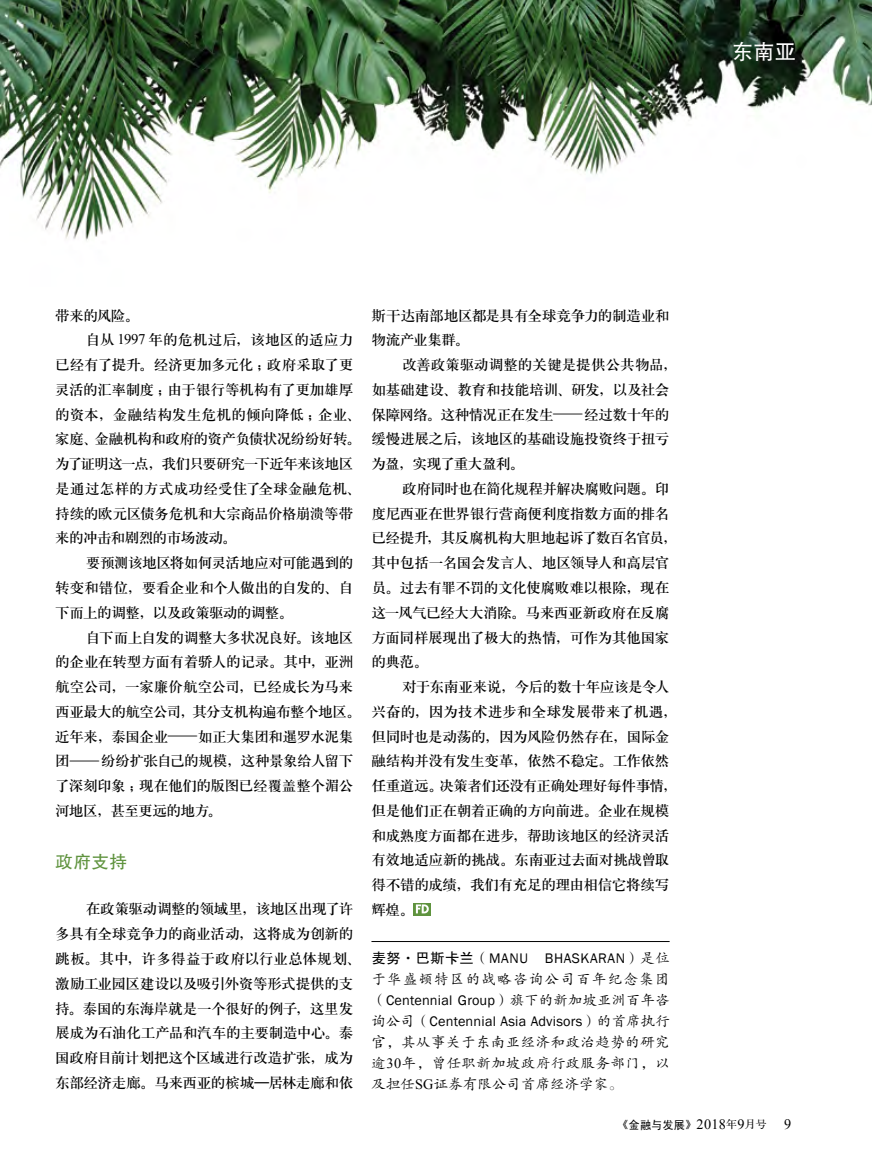
<style>
.page{position:relative;width:872px;height:1170px;background:#fff}
.page>*{position:absolute;margin:0;border:0;box-sizing:border-box;transform-origin:0 0}
.t1{font:21px "FZHTK GBK1 0";color:#fff}
.t2{font:17.7px "FZHTK GBK1 0";color:#5f933e}
.t3{font:14.7px/24.8px "H Ya 3 gj";letter-spacing:-.035em;color:#000}
.t4{font:14.7px "H Ya 3 gj";color:#000}
.t5{font:14.7px "H Ya 3 gj";letter-spacing:-.07em;color:#000}
.t6{font:14.7px "H Ya 3 gj";letter-spacing:.01em;color:#000}
.t7{font:14.7px "H Ya 3 gj";letter-spacing:-.055em;color:#000}
.t8{font:14.25px/21px "Franklin Gothic";letter-spacing:.015em;color:#000}
.t9{font:14.25px/21px "FZKTK GBK1 0";letter-spacing:.05em;color:#000;text-align:justify}
.t10{font:14.25px "Franklin Gothic";letter-spacing:.04em;color:#000}
.t11{font:14.25px "FZKTK GBK1 0";letter-spacing:.105em;color:#000}
.t12{font:11.55px "Sim Hei";color:#000}
.s1{font-family:"Times New Roman"}
.s2{font-size:10.35px}
.s3{font-family:"FZHTK GBK1 0"}
.s4{font-family:"FZKTK GBK1 0"}
.s5{font-family:"FZHTK GBK1 0";font-size:10.05px}
.s6{font-family:"Times New Roman";font-size:14.25px}
.s7{font-family:"FZS3 K GBK1 0";font-size:10.65px}
.s8{font-family:"Times New Roman";font-size:14.55px}
</style>
<div class="page">
<img style="left:0;top:0;width:872px;height:241px">
<hr style="left:371px;top:941px;width:298px;height:1px;background:#000">
<svg style="left:414px;top:903px;width:17px;height:12px"></svg>
<svg style="left:416px;top:904px;width:13px;height:9px"></svg>
<h1 class="t1" style="left:732px;top:40px;width:65px">东南亚</h1>
<p class="t3" style="left:55px;top:303px;width:85px">带来的风险。</p>
<p class="t4" style="left:86px;top:332px;width:269px">自从 <span class="s1">1997</span> 年的危机过后，该地区的适应力</p>
<p class="t3" style="left:55px;top:352px;width:300px">已经有了提升。经济更加多元化；政府采取了更</p>
<p class="t3" style="left:55px;top:377px;width:300px">灵活的汇率制度；由于银行等机构有了更加雄厚</p>
<p class="t4" style="left:55px;top:407px;width:307px">的资本，金融结构发生危机的倾向降低；企业、</p>
<p class="t3" style="left:55px;top:426px;width:307px">家庭、金融机构和政府的资产负债状况纷纷好转。</p>
<p class="t5" style="left:55px;top:456px;width:300px">为了证明这一点，我们只要研究一下近年来该地区</p>
<p class="t6" style="left:55px;top:481px;width:307px">是通过怎样的方式成功经受住了全球金融危机、</p>
<p class="t3" style="left:55px;top:501px;width:300px">持续的欧元区债务危机和大宗商品价格崩溃等带</p>
<p class="t7" style="left:55px;top:530px;width:183px">来的冲击和剧烈的市场波动。</p>
<p class="t3" style="left:86px;top:550px;width:269px">要预测该地区将如何灵活地应对可能遇到的</p>
<p class="t3" style="left:55px;top:575px;width:300px">转变和错位，要看企业和个人做出的自发的、自</p>
<p class="t3" style="left:55px;top:600px;width:239px">下而上的调整，以及政策驱动的调整。</p>
<p class="t3" style="left:86px;top:624px;width:269px">自下而上自发的调整大多状况良好。该地区</p>
<p class="t3" style="left:55px;top:649px;width:300px">的企业在转型方面有着骄人的记录。其中，亚洲</p>
<p class="t3" style="left:55px;top:674px;width:300px">航空公司，一家廉价航空公司，已经成长为马来</p>
<p class="t3" style="left:55px;top:699px;width:307px">西亚最大的航空公司，其分支机构遍布整个地区。</p>
<p class="t3" style="left:55px;top:723px;width:300px">近年来，泰国企业<span class="s2">—</span>如正大集团和暹罗水泥集</p>
<p class="t3" style="left:55px;top:748px;width:300px">团<span class="s2">—</span>纷纷扩张自己的规模，这种景象给人留下</p>
<p class="t3" style="left:55px;top:773px;width:300px">了深刻印象；现在他们的版图已经覆盖整个湄公</p>
<p class="t3" style="left:55px;top:798px;width:168px">河地区，甚至更远的地方。</p>
<p class="t2" style="left:55px;top:852px;width:73px">政府支持</p>
<p class="t3" style="left:55px;top:896px;width:307px;text-indent:31px">在政策驱动调整的领域里，该地区出现了许多具有全球竞争力的商业活动，这将成为创新的跳板。其中，许多得益于政府以行业总体规划、激励工业园区建设以及吸引外资等形式提供的支持。泰国的东海岸就是一个很好的例子，这里发展成为石油化工产品和汽车的主要制造中心。泰国政府目前计划把这个区域进行改造扩张，成为东部经济走廊。马来西亚的槟城—居林走廊和依</p>
<p class="t3" style="left:371px;top:303px;width:300px">斯干达南部地区都是具有全球竞争力的制造业和物流产业集群。</p>
<p class="t3" style="left:371px;top:352px;width:307px;text-indent:31px">改善政策驱动调整的关键是提供公共物品，如基础建设、教育和技能培训、研发，以及社会保障网络。这种情况正在发生<span class="s2">—</span>经过数十年的缓慢进展之后，该地区的基础设施投资终于扭亏为盈，实现了重大盈利。</p>
<p class="t3" style="left:371px;top:476px;width:307px;text-indent:31px">政府同时也在简化规程并解决腐败问题。印度尼西亚在世界银行营商便利度指数方面的排名已经提升，其反腐机构大胆地起诉了数百名官员，其中包括一名国会发言人、地区领导人和高层官员。过去有罪不罚的文化使腐败难以根除，现在这一风气已经大大消除。马来西亚新政府在反腐方面同样展现出了极大的热情，可作为其他国家的典范。</p>
<p class="t3" style="left:371px;top:674px;width:307px;text-indent:31px">对于东南亚来说，今后的数十年应该是令人兴奋的，因为技术进步和全球发展带来了机遇，但同时也是动荡的，因为风险仍然存在，国际金融结构并没有发生变革，依然不稳定。工作依然任重道远。决策者们还没有正确处理好每件事情，但是他们正在朝着正确的方向前进。企业在规模和成熟度方面都在进步，帮助该地区的经济灵活有效地适应新的挑战。东南亚过去面对挑战曾取得不错的成绩，我们有充足的理由相信它将续写辉煌。</p>
<p class="t10" style="left:372px;top:949px;width:299px"><span class="s3">麦努·巴斯卡兰</span><span class="s4">（</span>MANU BHASKARAN<span class="s4">）是位</span></p>
<p class="t11" style="left:371px;top:971px;width:299px">于华盛顿特区的战略咨询公司百年纪念集团</p>
<p class="t8" style="left:371px;top:989px;width:300px"><span class="s4">（</span>Centennial Group<span class="s4">）旗下的新加坡亚洲百年咨询公司（</span>Centennial Asia Advisors<span class="s4">）的首席执行</span></p>
<p class="t9" style="left:371px;top:1031px;width:300px">官，其从事关于东南亚经济和政治趋势的研究逾<span class="s1">30</span>年，曾任职新加坡政府行政服务部门，以及担任<span class="s1">SG</span>证券有限公司首席经济学家。</p>
<p class="t12" style="left:619px;top:1118px;width:174px"><span class="s5">《</span>金融与发展<span class="s5">》</span> <span class="s6">2018</span><span class="s7">年</span><span class="s6">9</span><span class="s7">月号</span> <span class="s8">9</span></p>
</div>
